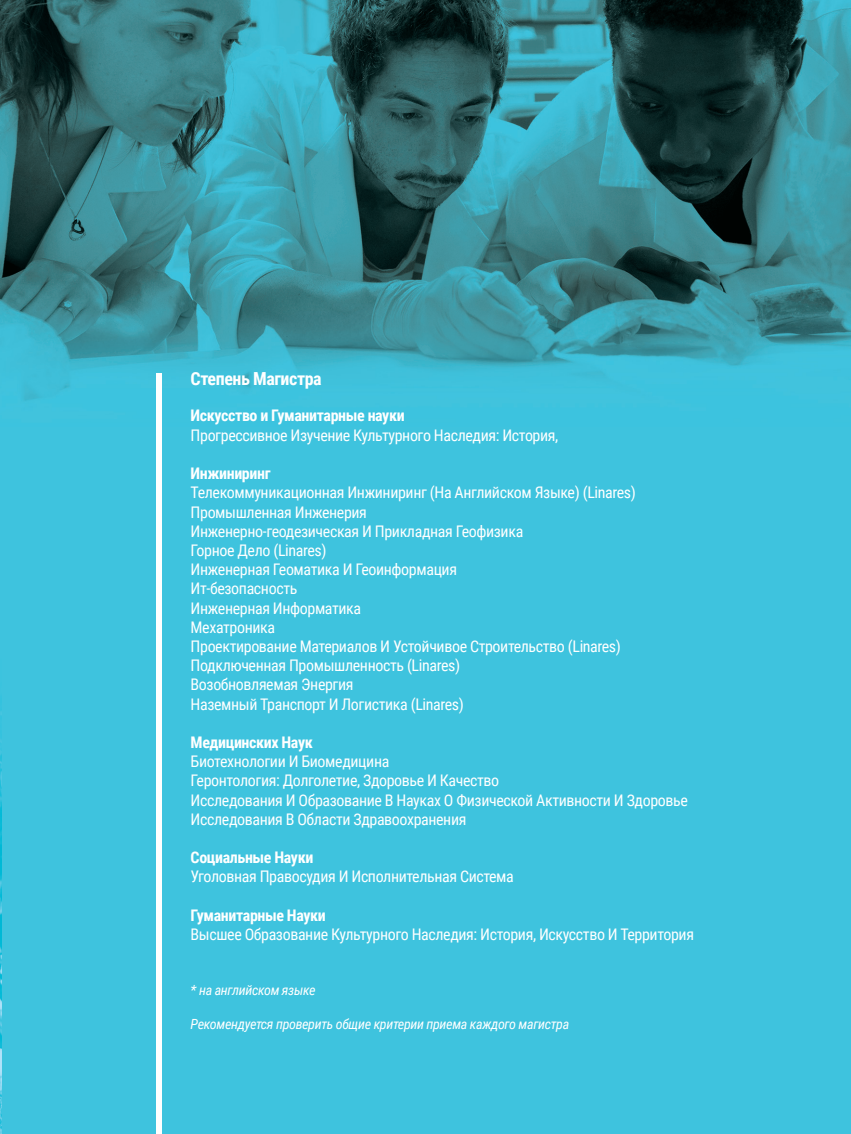
<style>
.page{position:relative;width:851px;height:1134px;background:#fff}
.page>*{position:absolute;margin:0;border:0;box-sizing:border-box;transform-origin:0 0}
.t1{font:700 18px "Roboto Condensed";letter-spacing:-.025em;color:#fff}
.t2{font:16px/19.2px "Roboto Condensed";letter-spacing:-.025em;color:#fff}
.t3{font:700 16px "Roboto Condensed";letter-spacing:-.025em;color:#fff}
.t4{font:italic 14px "Roboto Condensed";letter-spacing:-.025em;color:#fff}
</style>
<div class="page">
<div style="left:0;top:0;width:850px;height:1134px;background:#3ec3de"></div>
<img style="left:0;top:0;width:850px;height:426px">
<img style="left:0;top:709px;width:2px;height:425px">
<div style="left:156px;top:373px;width:5px;height:761px;background:#fff"></div>
<p class="t1" style="left:191px;top:366px;width:132px">Степень Магистра</p>
<p class="t3" style="left:191px;top:405px;width:215px">Искусство и Гуманитарные науки</p>
<p class="t2" style="left:191px;top:425px;width:369px">Прогрессивное Изучение Культурного Наследия: История,</p>
<p class="t3" style="left:191px;top:462px;width:81px">Инжиниринг</p>
<p class="t2" style="left:191px;top:482px;width:446px">Телекоммуникационная Инжиниринг (На Английском Языке) (Linares)<br>Промышленная Инженерия<br>Инженерно-геодезическая И Прикладная Геофизика<br>Горное Дело (Linares)<br>Инженерная Геоматика И Геоинформация<br>Ит-безопасность<br>Инженерная Информатика<br>Мехатроника<br>Проектирование Материалов И Устойчивое Строительство (Linares)<br>Подключенная Промышленность (Linares)<br>Возобновляемая Энергия<br>Наземный Транспорт И Логистика (Linares)</p>
<p class="t3" style="left:191px;top:731px;width:124px">Медицинских Наук</p>
<p class="t2" style="left:191px;top:751px;width:499px">Биотехнологии И Биомедицина<br>Геронтология: Долголетие, Здоровье И Качество<br>Исследования И Образование В Науках О Физической Активности И Здоровье Исследования В Области Здравоохранения</p>
<p class="t3" style="left:191px;top:846px;width:124px">Социальные Науки</p>
<p class="t2" style="left:191px;top:866px;width:325px">Уголовная Правосудия И Исполнительная Система</p>
<p class="t3" style="left:191px;top:904px;width:137px">Гуманитарные Науки</p>
<p class="t2" style="left:191px;top:924px;width:505px">Высшее Образование Культурного Наследия: История, Искусство И Территория</p>
<p class="t4" style="left:191px;top:980px;width:126px">* на английском языке</p>
<p class="t4" style="left:191px;top:1014px;width:380px">Рекомендуется проверить общие критерии приема каждого магистра</p>
</div>
